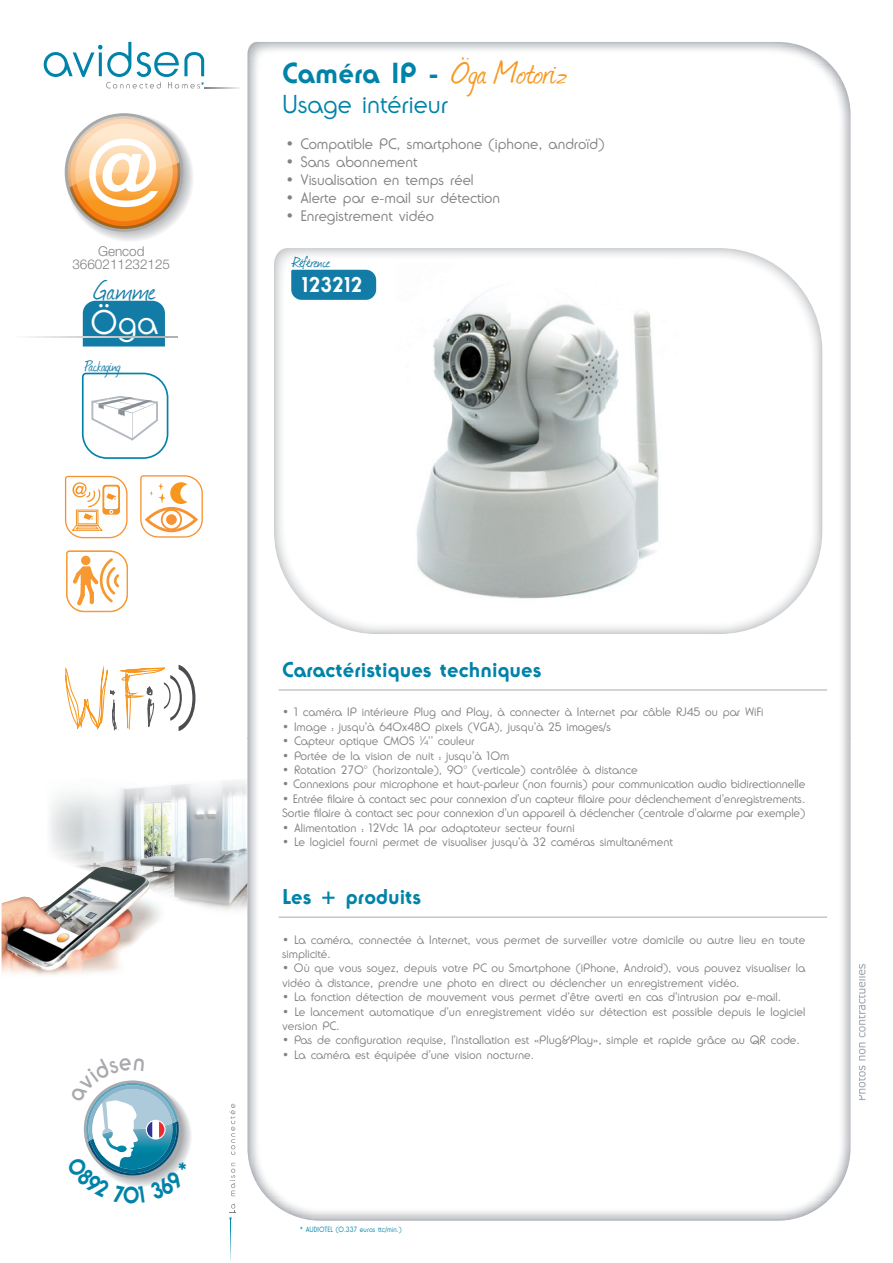
<style>
.page{position:relative;width:893px;height:1263px;background:#fff}
.page>*{position:absolute;margin:0;border:0;box-sizing:border-box;transform-origin:0 0}
.t1{font:37.5px "Journal";color:#f7971d}
.t2{font:300 33.6px "Ronda IT Cby BT";color:#fff}
.t3{font:31.5px "Journal";letter-spacing:.02em;color:#137ca6}
.t4{font:300 25.5px "Ronda IT Cby BT";color:#0083a9}
.t5{font:700 21px "Ronda IT Cby BT";color:#0083a9}
.t6{font:700 21px "Ronda IT Cby BT";color:#fff}
.t7{font:18px "Journal";color:#137ca6}
.t8{font:300 15px "Ronda IT Cby BT";color:#808285}
.t9{font:300 13.5px/13.5px "Helvetica Neue";color:#808285;text-align:center}
.t10{font:300 12px/14.4px "Ronda IT Cby BT";color:#808285}
.t11{font:300 7.5px "Ronda IT Cby BT";color:#0083a9;scale:.9 1}
.s1{font-family:"Ronda IT Cby BT";font-weight:700;font-size:28.5px;color:#0083a9}
</style>
<div class="page">
<img style="left:89px;top:780px;width:158px;height:21px">
<div style="left:5px;top:778px;width:84px;height:115px;background:linear-gradient(to right,#fff,#f5f7f7)"></div>
<svg style="left:1px;top:801px;width:246px;height:170px"></svg>
<img style="left:2px;top:866px;width:167px;height:109px">
<svg style="left:204px;top:88px;width:36px;height:1px"></svg>
<svg style="left:44px;top:42px;width:160px;height:47px"></svg>
<svg style="left:229px;top:1203px;width:7px;height:16px"></svg>
<svg style="left:230px;top:1163px;width:5px;height:33px"></svg>
<svg style="left:229px;top:1104px;width:6px;height:51px"></svg>
<svg style="left:230px;top:1218px;width:1px;height:44px"></svg>
<div style="left:83px;top:301px;width:82px;height:45px;background:#137ca6"></div>
<svg style="left:28px;top:337px;width:149px;height:1px"></svg>
<img style="left:859px;top:964px;width:7px;height:136px">
<img style="left:247px;top:42px;width:603px;height:1179px">
<svg style="left:274px;top:248px;width:548px;height:386px"></svg>
<div style="left:291px;top:270px;width:85px;height:30px;background:#137ca6"></div>
<svg style="left:81px;top:372px;width:88px;height:87px"></svg>
<div style="left:65px;top:113px;width:118px;height:119px;border:6px solid #a8a9ad;border-radius:50%"></div>
<svg style="left:67px;top:116px;width:113px;height:113px"></svg>
<svg style="left:66px;top:550px;width:62px;height:63px"></svg>
<svg style="left:140px;top:475px;width:63px;height:63px"></svg>
<svg style="left:64px;top:475px;width:64px;height:64px"></svg>
<svg style="left:65px;top:664px;width:130px;height:67px"></svg>
<svg style="left:67px;top:116px;width:113px;height:91px"></svg>
<hr style="left:279px;top:690px;width:548px;height:1px;background:#a8a9ad">
<hr style="left:279px;top:917px;width:548px;height:1px;background:#a8a9ad">
<img style="left:396px;top:264px;width:284px;height:353px">
<svg style="left:83px;top:1080px;width:105px;height:106px"></svg>
<p class="t9" style="left:72px;top:244px;width:99px">Gencod<br>3660211232125</p>
<h3 class="t3" style="left:95px;top:269px;width:62px">Gamme</h3>
<h2 class="t2" style="left:91px;top:302px;width:68px">Öga</h2>
<h3 class="t7" style="left:85px;top:353px;width:37px">Packaging</h3>
<h1 class="t1" style="left:282px;top:47px;width:286px"><span class="s1">Caméra IP -</span> Öga Motoriz</h1>
<h3 class="t4" style="left:282px;top:88px;width:168px">Usage intérieur</h3>
<p class="t8" style="left:285px;top:134px;width:321px">• Compatible PC, smartphone (iphone, androïd)</p>
<p class="t8" style="left:285px;top:152px;width:134px">• Sans abonnement</p>
<p class="t8" style="left:285px;top:170px;width:190px">• Visualisation en temps réel</p>
<p class="t8" style="left:285px;top:188px;width:216px">• Alerte par e-mail sur détection</p>
<p class="t8" style="left:285px;top:206px;width:150px">• Enregistrement vidéo</p>
<h3 class="t7" style="left:293px;top:250px;width:39px">Référence</h3>
<h3 class="t6" style="left:302px;top:272px;width:63px">123212</h3>
<h3 class="t5" style="left:282px;top:656px;width:261px">Caractéristiques techniques</h3>
<p class="t10" style="left:282px;top:705px;width:483px">• 1 caméra IP intérieure Plug and Play, à connecter à Internet par câble RJ45 ou par WiFi</p>
<p class="t10" style="left:282px;top:719px;width:331px">• Image : jusqu’à 640x480 pixels (VGA), jusqu’à 25 images/s</p>
<p class="t10" style="left:282px;top:734px;width:194px">• Capteur optique CMOS ¼’’ couleur</p>
<p class="t10" style="left:282px;top:748px;width:229px">• Portée de la vision de nuit : jusqu’à 10m</p>
<p class="t10" style="left:282px;top:762px;width:357px">• Rotation 270° (horizontale), 90° (verticale) contrôlée à distance</p>
<p class="t10" style="left:282px;top:777px;width:525px">• Connexions pour microphone et haut-parleur (non fournis) pour communication audio bidirectionnelle</p>
<p class="t10" style="left:282px;top:791px;width:525px">• Entrée filaire à contact sec pour connexion d’un capteur filaire pour déclenchement d’enregistrements.<br>Sortie filaire à contact sec pour connexion d’un appareil à déclencher (centrale d’alarme par exemple)</p>
<p class="t10" style="left:282px;top:820px;width:294px">• Alimentation : 12Vdc 1A par adaptateur secteur fourni</p>
<p class="t10" style="left:282px;top:834px;width:392px">• Le logiciel fourni permet de visualiser jusqu’à 32 caméras simultanément</p>
<h3 class="t5" style="left:282px;top:884px;width:141px">Les + produits</h3>
<p class="t10" style="left:282px;top:932px;width:525px">• La caméra, connectée à Internet, vous permet de surveiller votre domicile ou autre lieu en toute simplicité.</p>
<p class="t10" style="left:282px;top:961px;width:525px">• Où que vous soyez, depuis votre PC ou Smartphone (iPhone, Android), vous pouvez visualiser la vidéo à distance, prendre une photo en direct ou déclencher un enregistrement vidéo.</p>
<p class="t10" style="left:282px;top:989px;width:500px">• La fonction détection de mouvement vous permet d’être averti en cas d’intrusion par e-mail.</p>
<p class="t10" style="left:282px;top:1004px;width:525px">• Le lancement automatique d’un enregistrement vidéo sur détection est possible depuis le logiciel version PC.</p>
<p class="t10" style="left:282px;top:1033px;width:519px">• Pas de configuration requise, l’installation est «Plug&amp;Play», simple et rapide grâce au QR code.</p>
<p class="t10" style="left:282px;top:1047px;width:254px">• La caméra est équipée d’une vision nocturne.</p>
<p class="t11" style="left:300px;top:1225px;width:115px">* AUDIOTEL (0.337 euros ttc/min.)</p>
</div>
